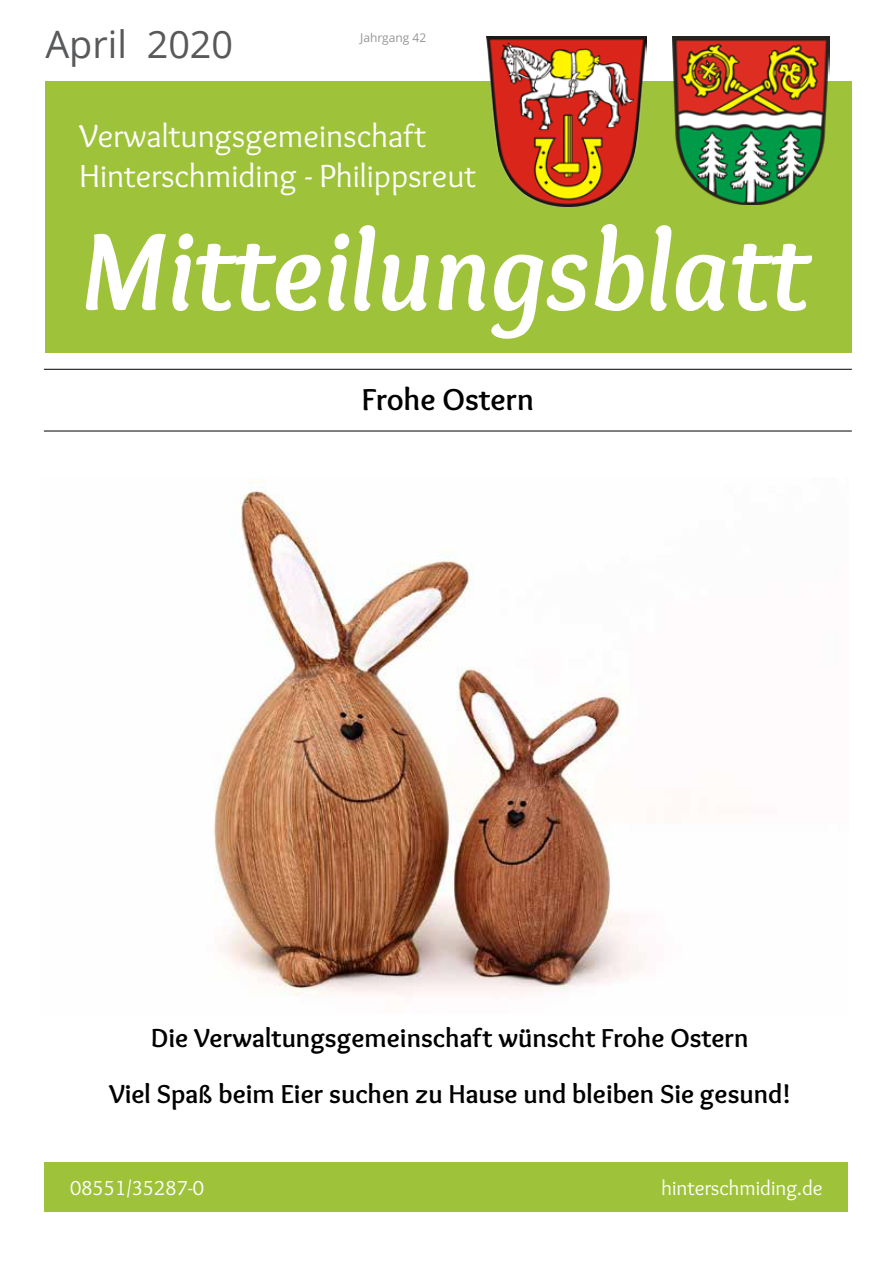
<style>
.page{position:relative;width:893px;height:1263px;background:#fff}
.page>*{position:absolute;margin:0;border:0;box-sizing:border-box;transform-origin:0 0}
.t1{font:italic 700 114px "Overlock";color:#fff}
.t2{font:37.8px "Open Sans";color:#58595b}
.t3{font:33px/39.6px "Overlock";color:#fff}
.t4{font:700 31.5px "Overlock";color:#000}
.t5{font:700 27px/55.9px "Overlock";color:#000;text-align:center}
.t6{font:21px "Overlock";color:#fff}
.t7{font:12px "Open Sans";color:#939598}
</style>
<div class="page">
<div style="left:45px;top:81px;width:807px;height:271px;background:#9ec33a"></div>
<img style="left:487px;top:36px;width:159px;height:170px">
<img style="left:673px;top:36px;width:156px;height:169px">
<div style="left:45px;top:1162px;width:803px;height:49px;background:#9ec33a"></div>
<img style="left:214px;top:487px;width:432px;height:509px">
<hr style="left:44px;top:369px;width:808px;height:1px;background:#000">
<hr style="left:44px;top:431px;width:808px;height:1px;background:#000">
<h2 class="t2" style="left:45px;top:19px;width:189px">April 2020</h2>
<p class="t7" style="left:360px;top:30px;width:68px">Jahrgang 42</p>
<p class="t3" style="left:79px;top:117px;width:398px">Verwaltungsgemeinschaft<br>Hinterschmiding - Philippsreut</p>
<h1 class="t1" style="left:79px;top:205px;width:731px">Mitteilungsblatt</h1>
<p class="t4" style="left:362px;top:380px;width:173px">Frohe Ostern</p>
<p class="t5" style="left:109px;top:1010px;width:683px">Die Verwaltungsgemeinschaft wünscht Frohe Ostern<br>Viel Spaß beim Eier suchen zu Hause und bleiben Sie gesund!</p>
<p class="t6" style="left:70px;top:1176px;width:135px">08551/35287-0</p>
<p class="t6" style="left:661px;top:1176px;width:163px">hinterschmiding.de</p>
</div>
